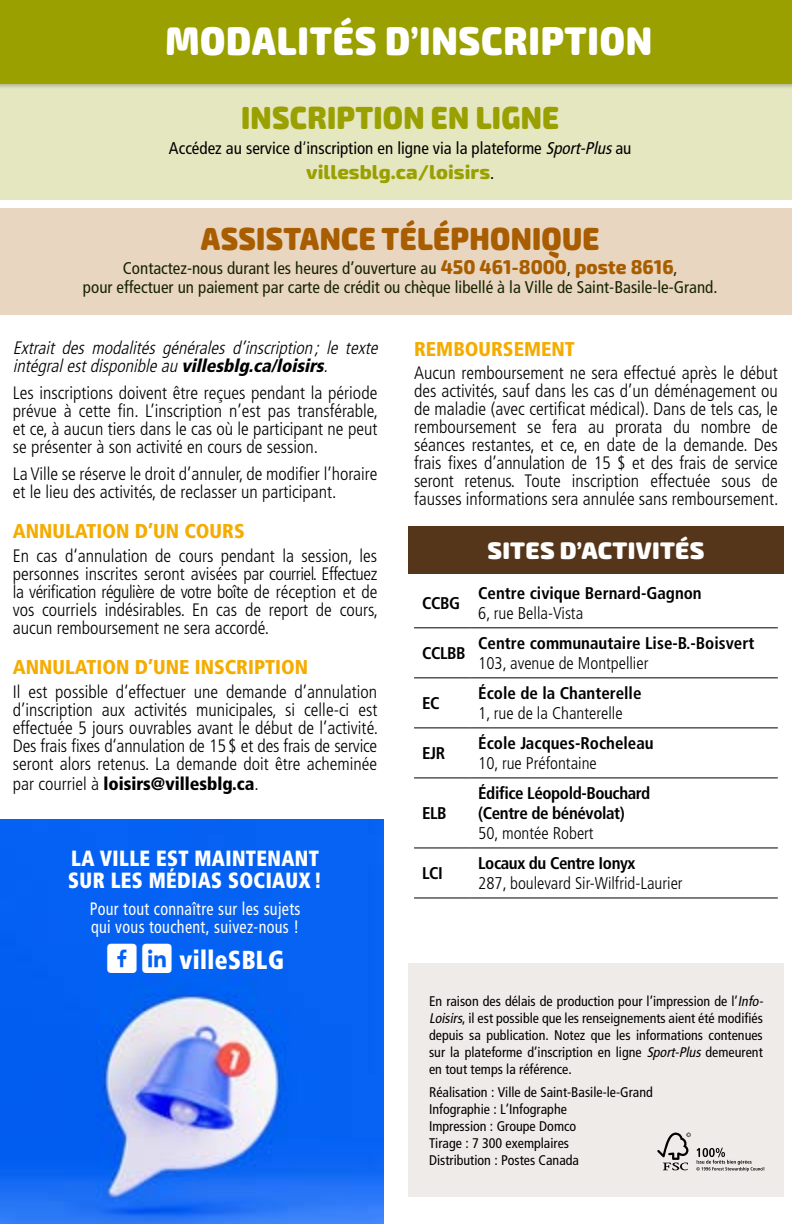
<style>
.page{position:relative;width:792px;height:1224px;background:#fff}
.page>*{position:absolute;margin:0;border:0;box-sizing:border-box;transform-origin:0 0}
.t1{font:900 40px "Exo Soft";letter-spacing:.02em;color:#fff;scale:.89 1}
.t2{font:900 32px "Exo Soft";letter-spacing:.01em;color:#a85d00;scale:.89 1}
.t3{font:900 32px "Exo Soft";letter-spacing:.01em;color:#99a000;scale:.89 1}
.t4{font:900 condensed 26px "Frutiger LT Pro";letter-spacing:.02em;color:#fff;scale:.9 1}
.t5{font:900 24px "Exo Soft";letter-spacing:.01em;color:#fff}
.t6{font:900 condensed 22px/22px "Frutiger LT Pro";letter-spacing:.02em;color:#fff;scale:.9 1}
.t7{font:900 condensed 20px "Frutiger LT Pro";color:#f5ac00}
.t8{font:800 20px "Exo Soft";color:#99a000}
.t9{font:300 condensed 18px/18px "Frutiger LT Pro";color:#000;text-align:justify}
.t10{font:italic 300 condensed 18px/18px "Frutiger LT Pro";color:#000}
.t11{font:condensed 18px/18px "Frutiger";letter-spacing:.02em;color:#fff;scale:.9 1}
.t12{font:900 condensed 18px "Frutiger LT Pro";color:#000}
.t13{font:condensed 17px/19px "Frutiger";color:#192402;text-align:center}
.t14{font:700 condensed 17px "Frutiger LT Pro";color:#000}
.t15{font:300 condensed 17px "Frutiger LT Pro";color:#000}
.t16{font:condensed 17px "Frutiger";color:#000}
.t17{font:700 condensed 17px/20px "Frutiger LT Pro";letter-spacing:-.025em;color:#000}
.t18{font:condensed 14px/17px "Frutiger";color:#000}
.s1{font-family:"Frutiger LT Pro";font-weight:300}
.s2{font-style:italic}
.s3{font-family:"Frutiger";font-weight:400;font-stretch:condensed;font-size:17px;color:#000}
.s4{font-family:"Exo Soft";font-weight:800;font-stretch:normal;font-size:20px;color:#a85d00}
.s5{font-weight:900}
.s6{font-weight:300}
.s7{font-family:"Social Shapes";font-weight:400;font-stretch:normal}
</style>
<div class="page">
<div style="left:0;top:83px;width:792px;height:117px;background:#e5e7c0"></div>
<div style="left:0;top:208px;width:792px;height:107px;background:#e9d6c0"></div>
<div style="left:0;top:0;width:792px;height:89px;background:#000;opacity:.25"></div>
<div style="left:0;top:0;width:792px;height:83px;background:#99a000"></div>
<div style="left:408px;top:526px;width:376px;height:48px;background:#55361b"></div>
<hr style="left:414px;top:627px;width:56px;height:1px;background:#000">
<hr style="left:470px;top:627px;width:308px;height:1px;background:#000">
<hr style="left:414px;top:678px;width:56px;height:1px;background:#000">
<hr style="left:470px;top:678px;width:308px;height:1px;background:#000">
<hr style="left:414px;top:728px;width:56px;height:1px;background:#000">
<hr style="left:470px;top:728px;width:308px;height:1px;background:#000">
<hr style="left:414px;top:778px;width:56px;height:1px;background:#000">
<hr style="left:470px;top:778px;width:308px;height:1px;background:#000">
<hr style="left:414px;top:848px;width:56px;height:1px;background:#000">
<hr style="left:470px;top:848px;width:308px;height:1px;background:#000">
<hr style="left:414px;top:898px;width:56px;height:1px;background:#000">
<hr style="left:470px;top:898px;width:308px;height:1px;background:#000">
<div style="left:408px;top:964px;width:376px;height:233px;background:#eeebe8"></div>
<svg style="left:657px;top:1133px;width:107px;height:38px"></svg>
<img style="left:0;top:820px;width:383px;height:404px">
<h1 class="t1" style="left:165px;top:17px;width:548px">MODALITÉS D’INSCRIPTION</h1>
<h2 class="t3" style="left:241px;top:98px;width:359px">INSCRIPTION EN LIGNE</h2>
<p class="t16" style="left:169px;top:138px;width:464px">Accédez au service d<span class="s1">‘</span>inscription en ligne via la plateforme <span class="s2">Sport-Plus</span>au</p>
<p class="t8" style="left:306px;top:160px;width:189px">villesblg.ca/loisirs<span class="s3">.</span></p>
<h2 class="t2" style="left:201px;top:219px;width:450px">ASSISTANCE TÉLÉPHONIQUE</h2>
<p class="t13" style="left:83px;top:259px;width:636px">Contactez-nous durant les heures d’ouverture au <span class="s4">450 461-8000</span>, <span class="s4">poste 8616</span>,<br>pour effectuer un paiement par carte de crédit ou chèque libellé à la Ville de Saint-Basile-le-Grand.</p>
<p class="t10" style="left:13px;top:339px;width:370px">Extrait des modalités générales d’inscription ; le texte intégralestdisponibleau <span class="s5">villesblg.ca/loisirs</span>.</p>
<p class="t9" style="left:13px;top:384px;width:367px">Les inscriptions doivent être reçues pendant la période prévue à cette fin. L’inscription n’est pas transférable, et ce, à aucun tiers dans le cas où le participant ne peut se présenter à son activité en cours de session.</p>
<p class="t9" style="left:13px;top:465px;width:366px">La Ville se réserve le droit d’annuler, de modifier l’horaire et le lieu des activités, de reclasser un participant.</p>
<p class="t7" style="left:13px;top:519px;width:233px">ANNULATION D’UN COURS</p>
<p class="t9" style="left:13px;top:547px;width:367px">En cas d‘annulation de cours pendant la session, les personnes inscrites seront avisées par courriel. Effectuez la vérification régulière de votre boîte de réception et de vos courriels indésirables. En cas de report de cours, aucun remboursement ne sera accordé.</p>
<p class="t7" style="left:13px;top:655px;width:297px">ANNULATION D’UNE INSCRIPTION</p>
<p class="t9" style="left:13px;top:683px;width:367px">Il est possible d‘effectuer une demande d’annulation d’inscription aux activités municipales, si celle-ci est effectuée 5 jours ouvrables avant le début de l’activité.<br>Des frais fixes d‘annulation de 15$ et des frais de service seront alors retenus. La demande doit être acheminée</p>
<p class="t12" style="left:13px;top:773px;width:248px"><span class="s6">par courriel à</span> loisirs@villesblg.ca<span class="s6">.</span></p>
<p class="t6" style="left:68px;top:847px;width:283px">LA VILLE EST MAINTENANT<br>SUR LES MÉDIAS SOCIAUX !</p>
<p class="t11" style="left:90px;top:900px;width:236px">Pour tout connaître sur les sujets qui vous touchent, suivez-nous !</p>
<h3 class="t4" style="left:106px;top:944px;width:199px"><span class="s7">F j</span> villeSBLG</h3>
<p class="t7" style="left:414px;top:337px;width:162px">REMBOURSEMENT</p>
<p class="t9" style="left:414px;top:364px;width:366px">Aucun remboursement ne sera effectué après le début des activités, sauf dans les cas d’un déménagement ou de maladie (avec certificat médical). Dans de tels cas, le remboursement se fera au prorata du nombre de séances restantes, et ce, en date de la demande. Des frais fixes d’annulation de 15 $ et des frais de service seront retenus. Toute inscription effectuée sous de fausses informations sera annulée sans remboursement.</p>
<h3 class="t5" style="left:488px;top:536px;width:218px">SITES D’ACTIVITÉS</h3>
<p class="t14" style="left:422px;top:593px;width:40px">CCBG</p>
<p class="t14" style="left:478px;top:583px;width:225px">Centre civique Bernard-Gagnon</p>
<p class="t15" style="left:478px;top:604px;width:107px">6, rue Bella-Vista</p>
<p class="t14" style="left:422px;top:643px;width:45px">CCLBB</p>
<p class="t14" style="left:422px;top:693px;width:19px">EC</p>
<p class="t14" style="left:422px;top:743px;width:25px">EJR</p>
<p class="t14" style="left:422px;top:803px;width:26px">ELB</p>
<p class="t14" style="left:422px;top:863px;width:22px">LCI</p>
<p class="t14" style="left:478px;top:633px;width:278px">Centre communautaire Lise-B.-Boisvert</p>
<p class="t15" style="left:478px;top:654px;width:172px">103, avenue de Montpellier</p>
<p class="t14" style="left:478px;top:683px;width:165px">École de la Chanterelle</p>
<p class="t15" style="left:478px;top:704px;width:146px">1, rue de la Chanterelle</p>
<p class="t14" style="left:478px;top:733px;width:177px">École Jacques-Rocheleau</p>
<p class="t15" style="left:478px;top:754px;width:120px">10, rue Préfontaine</p>
<p class="t17" style="left:478px;top:783px;width:174px">Édifice Léopold-Bouchard (Centre de bénévolat)</p>
<p class="t15" style="left:478px;top:824px;width:117px">50, montée Robert</p>
<p class="t17" style="left:478px;top:853px;width:159px">Locaux du Centre Ionyx</p>
<p class="t15" style="left:478px;top:874px;width:206px">287, boulevard Sir-Wilfrid-Laurier</p>
<p class="t18" style="left:429px;top:993px;width:338px">En raison des délais de production pour l’impression de l’<span class="s2">Info-Loisirs</span>, il est possible que les renseignements aient été modifiés depuis sa publication. Notez que les informations contenues sur la plateforme d’inscription en ligne <span class="s2">Sport-Plus</span> demeurent en tout temps la référence.</p>
<p class="t18" style="left:429px;top:1084px;width:225px">Réalisation : Ville de Saint-Basile-le-Grand<br>Infographie : L’Infographe<br>Impression : Groupe Domco<br>Tirage : 7 300 exemplaires<br>Distribution : Postes Canada</p>
</div>
